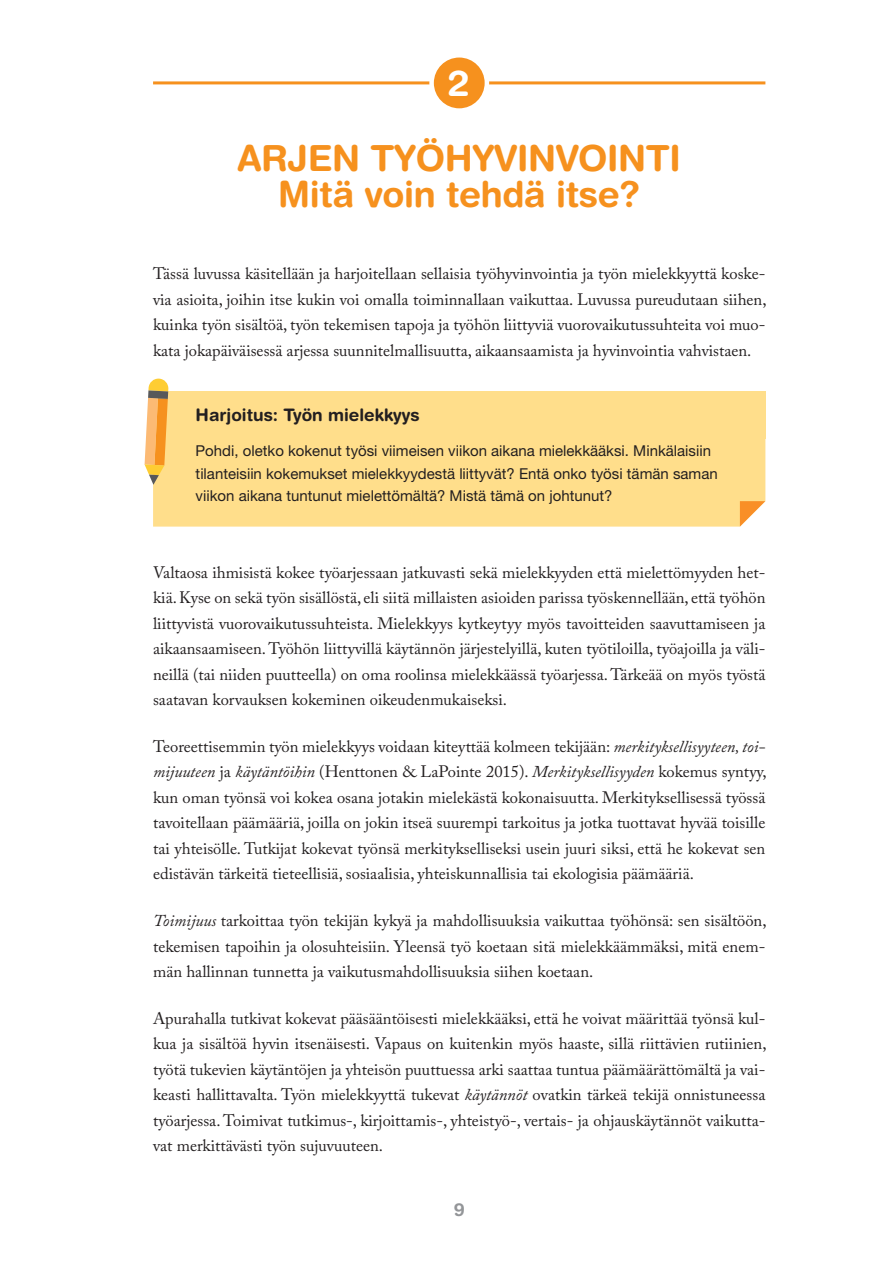
<style>
.page{position:relative;width:893px;height:1263px;background:#fff}
.page>*{position:absolute;margin:0;border:0;box-sizing:border-box;transform-origin:0 0}
.OTS_1{font:700 36px/36px "Helvetica Rounded LT Std";letter-spacing:-.01em;color:#f6911e;text-align:center}
.List_Paragraph{font:700 36px "Helvetica Rounded LT Std";color:#fff}
.t1{font:700 18px "Helvetica Rounded LT Std";color:#939598}
.HARJOISTUS_otsikko{font:700 17.25px "Helvetica Rounded LT Std";color:#231f20}
.LEIPA{font:16.5px/25.5px "Adobe Caslon Pro";color:#231f20;text-align:justify}
.HARJOITUS_leipa{font:15px/22.5px "Helvetica Neue LT Std";color:#231f20}
.s1{font-style:italic}
</style>
<div class="page">
<hr style="left:153px;top:81px;width:612px;height:3px;background:#f6911e">
<div style="left:153px;top:391px;width:612px;height:47px;background:#ffde8b"></div>
<div style="left:153px;top:438px;width:612px;height:89px;background:#ffde8b"></div>
<div style="left:432px;top:55px;width:55px;height:56px;background:#f6911e;border-radius:50%"></div>
<div style="left:429px;top:53px;width:60px;height:60px;border:4px solid #fff;border-radius:50%"></div>
<svg style="left:145px;top:378px;width:24px;height:107px;background:#eeb868"></svg>
<svg style="left:740px;top:501px;width:25px;height:26px"></svg>
<p class="List_Paragraph" style="left:448px;top:61px;width:23px">2</p>
<p class="OTS_1" style="left:237px;top:139px;width:445px">ARJEN TYÖHYVINVOINTI<br>Mitä voin tehdä itse?</p>
<p class="LEIPA" style="left:153px;top:261px;width:615px">Tässä luvussa käsitellään ja harjoitellaan sellaisia työhyvinvointia ja työn mielekkyyttä koske&shy;via asioita, joihin itse kukin voi omalla toiminnallaan vaikuttaa. Luvussa pureudutaan siihen, kuinka työn sisältöä, työn tekemisen tapoja ja työhön liittyviä vuorovaikutussuhteita voi muo&shy;kata jokapäiväisessä arjessa suunnitelmallisuutta, aikaansaamista ja hyvinvointia vahvistaen.</p>
<p class="HARJOISTUS_otsikko" style="left:196px;top:404px;width:226px">Harjoitus: Työn mielekkyys</p>
<p class="HARJOITUS_leipa" style="left:196px;top:439px;width:524px">Pohdi, oletko kokenut työsi viimeisen viikon aikana mielekkääksi. Minkälaisiin tilanteisiin kokemukset mielekkyydestä liittyvät? Entä onko työsi tämän saman viikon aikana tuntunut mielettömältä? Mistä tämä on johtunut?</p>
<p class="LEIPA" style="left:153px;top:559px;width:614px">Valtaosa ihmisistä kokee työarjessaan jatkuvasti sekä mielekkyyden että mielettömyyden het&shy;kiä. Kyse on sekä työn sisällöstä, eli siitä millaisten asioiden parissa työskennellään, että työhön liittyvistä vuorovaikutussuhteista. Mielekkyys kytkeytyy myös tavoitteiden saavuttamiseen ja aikaansaamiseen. Työhön liittyvillä käytännön järjestelyillä, kuten työtiloilla, työajoilla ja väli&shy;neillä (tai niiden puutteella) on oma roolinsa mielekkäässä työarjessa. Tärkeää on myös työstä saatavan korvauksen kokeminen oikeudenmukaiseksi.</p>
<p class="LEIPA" style="left:153px;top:733px;width:615px">Teoreettisemmin työn mielekkyys voidaan kiteyttää kolmeen tekijään: <span class="s1">merkityksellisyyteen, toi&shy;mijuuteen</span> ja <span class="s1">käytäntöihin</span> (Henttonen &amp; LaPointe 2015). <span class="s1">Merkityksellisyyden</span> kokemus syntyy, kun oman työnsä voi kokea osana jotakin mielekästä kokonaisuutta. Merkityksellisessä työssä tavoitellaan päämääriä, joilla on jokin itseä suurempi tarkoitus ja jotka tuottavat hyvää toisille tai yhteisölle. Tutkijat kokevat työnsä merkitykselliseksi usein juuri siksi, että he kokevat sen edistävän tärkeitä tieteellisiä, sosiaalisia, yhteiskunnallisia tai ekologisia päämääriä.</p>
<p class="LEIPA" style="left:153px;top:908px;width:615px"><span class="s1">Toimijuus</span> tarkoittaa työn tekijän kykyä ja mahdollisuuksia vaikuttaa työhönsä: sen sisältöön, tekemisen tapoihin ja olosuhteisiin. Yleensä työ koetaan sitä mielekkäämmäksi, mitä enem&shy;män hallinnan tunnetta ja vaikutusmahdollisuuksia siihen koetaan.</p>
<p class="LEIPA" style="left:153px;top:1005px;width:615px">Apurahalla tutkivat kokevat pääsääntöisesti mielekkääksi, että he voivat määrittää työnsä kul&shy;kua ja sisältöä hyvin itsenäisesti. Vapaus on kuitenkin myös haaste, sillä riittävien rutiinien, työtä tukevien käytäntöjen ja yhteisön puuttuessa arki saattaa tuntua päämäärättömältä ja vai&shy;keasti hallittavalta. Työn mielekkyyttä tukevat <span class="s1">käytännöt</span> ovatkin tärkeä tekijä onnistuneessa työarjessa. Toimivat tutkimus-, kirjoittamis-, yhteistyö-, vertais- ja ohjauskäytännöt vaikutta&shy;vat merkittävästi työn sujuvuuteen.</p>
<p class="t1" style="left:454px;top:1199px;width:13px">9</p>
</div>
